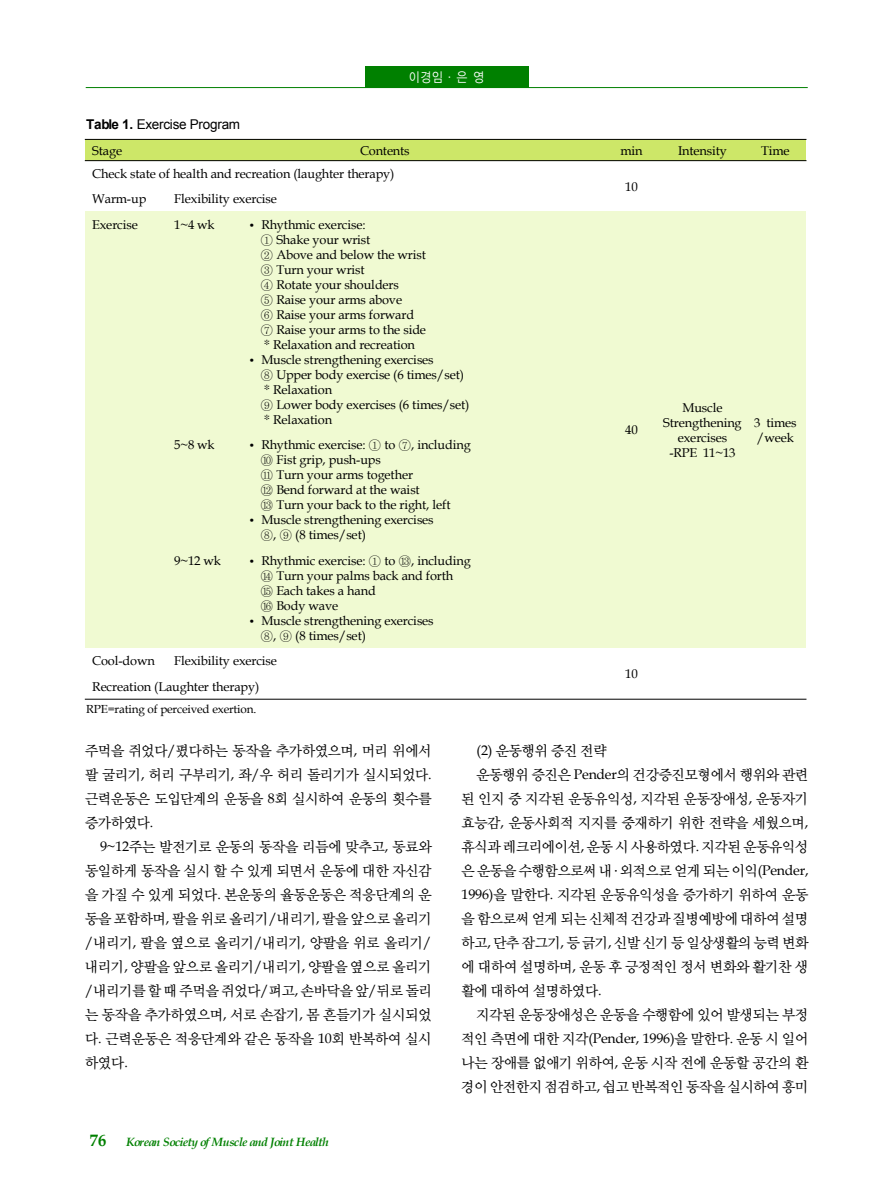
<style>
.page{position:relative;width:893px;height:1191px;background:#fff}
.page>*{position:absolute;margin:0;border:0;box-sizing:border-box;transform-origin:0 0}
.t1{font:13.95px/24px "Korean MJ B";letter-spacing:-.03em;color:#000;text-align:justify}
.t2{font:13.95px "Korean MJ B";letter-spacing:.015em;color:#000}
.t3{font:13.95px "Korean MJ B";letter-spacing:.005em;color:#000}
.t4{font:13.5px "Arial";letter-spacing:-.025em;color:#000}
.t5{font:12.75px/15px "Book Antiqua";letter-spacing:-.01em;color:#000}
.t6{font:12.75px "Korean GD M";color:#fff;scale:.9 1}
.t7{font:italic 700 12px "Book Antiqua";letter-spacing:-.06em;color:#008000}
.t8{font:11.7px "Book Antiqua";letter-spacing:-.02em;color:#000}
.s1{font-weight:700}
.s2{font-family:"Korean MJ M"}
.s3{font-family:"Book Antiqua"}
.s4{font-style:normal;font-size:16.5px}
.s5{font-family:"Haansoft Batang"}
</style>
<div class="page">
<div style="left:365px;top:66px;width:163px;height:22px;background:#008000"></div>
<hr style="left:86px;top:87px;width:721px;height:1px;background:#008000">
<div style="left:85px;top:139px;width:82px;height:22px;background:#cde768"></div>
<div style="left:167px;top:139px;width:435px;height:22px;background:#cde768"></div>
<div style="left:602px;top:139px;width:58px;height:22px;background:#cde768"></div>
<div style="left:660px;top:139px;width:84px;height:22px;background:#cde768"></div>
<div style="left:744px;top:139px;width:62px;height:22px;background:#cde768"></div>
<div style="left:85px;top:212px;width:82px;height:436px;background:#f0fad2"></div>
<div style="left:167px;top:212px;width:71px;height:220px;background:#f0fad2"></div>
<div style="left:238px;top:212px;width:364px;height:220px;background:#f0fad2"></div>
<div style="left:602px;top:212px;width:58px;height:436px;background:#f0fad2"></div>
<div style="left:660px;top:212px;width:84px;height:436px;background:#f0fad2"></div>
<div style="left:744px;top:212px;width:62px;height:436px;background:#f0fad2"></div>
<div style="left:167px;top:432px;width:71px;height:116px;background:#f0fad2"></div>
<div style="left:238px;top:432px;width:364px;height:116px;background:#f0fad2"></div>
<div style="left:167px;top:548px;width:71px;height:100px;background:#f0fad2"></div>
<div style="left:238px;top:548px;width:364px;height:100px;background:#f0fad2"></div>
<hr style="left:85px;top:139px;width:721px;height:1px;background:#000">
<hr style="left:85px;top:160px;width:721px;height:1px;background:#000">
<hr style="left:85px;top:699px;width:721px;height:1px;background:#000">
<p class="t6" style="left:409px;top:71px;width:85px">이경임·은 영</p>
<p class="t4" style="left:86px;top:117px;width:155px"><span class="s1">Table 1.</span> Exercise Program</p>
<p class="t5" style="left:92px;top:143px;width:31px">Stage</p>
<p class="t5" style="left:360px;top:143px;width:51px">Contents</p>
<p class="t5" style="left:620px;top:143px;width:24px">min</p>
<p class="t5" style="left:678px;top:143px;width:50px">Intensity</p>
<p class="t5" style="left:761px;top:143px;width:30px">Time</p>
<p class="t5" style="left:92px;top:166px;width:304px">Check state of health and recreation (laughter therapy)</p>
<p class="t5" style="left:625px;top:179px;width:14px">10</p>
<p class="t5" style="left:92px;top:192px;width:56px">Warm-up</p>
<p class="t5" style="left:174px;top:192px;width:104px">Flexibility exercise</p>
<p class="t5" style="left:92px;top:217px;width:47px">Exercise</p>
<p class="t5" style="left:174px;top:217px;width:42px">1~4 wk</p>
<p class="t5" style="left:260px;top:217px;width:167px;text-indent:-15px"><span class="s2">•</span> Rhythmic exercise:<br><span class="s2">①</span> Shake your wrist<br><span class="s2">②</span> Above and below the wrist<br><span class="s2">③</span> Turn your wrist<br><span class="s2">④</span> Rotate your shoulders<br><span class="s2">⑤</span> Raise your arms above<br><span class="s2">⑥</span> Raise your arms forward<br><span class="s2">⑦</span> Raise your arms to the side<span class="s2">＊</span>Relaxation and recreation</p>
<p class="t5" style="left:260px;top:352px;width:210px;text-indent:-15px"><span class="s2">•</span> Muscle strengthening exercises<br><span class="s2">⑧</span> Upper body exercise (6 times/set)<span class="s2">＊</span>Relaxation<br><span class="s2">⑨</span> Lower body exercises (6 times/set)<span class="s2">＊</span>Relaxation</p>
<p class="t5" style="left:625px;top:423px;width:14px">40</p>
<p class="t5" style="left:663px;top:400px;width:80px;text-align:center">Muscle<br>Strengthening exercises -RPE 11~13</p>
<p class="t5" style="left:754px;top:415px;width:44px">3 times /week</p>
<p class="t5" style="left:174px;top:438px;width:42px">5~8 wk</p>
<p class="t5" style="left:260px;top:438px;width:212px;text-indent:-15px"><span class="s2">•</span> Rhythmic exercise: <span class="s2">①</span> to <span class="s2">⑦</span>, including <span class="s2">⑩</span> Fist grip, push-ups<br><span class="s2">⑪</span> Turn your arms together<br><span class="s2">⑫</span> Bend forward at the waist<br><span class="s2">⑬</span> Turn your back to the right, left</p>
<p class="t5" style="left:260px;top:513px;width:175px;text-indent:-15px"><span class="s2">•</span> Muscle strengthening exercises<br><span class="s2">⑧</span>, <span class="s2">⑨</span> (8 times/set)</p>
<p class="t5" style="left:174px;top:553px;width:48px">9~12 wk</p>
<p class="t5" style="left:260px;top:553px;width:212px;text-indent:-15px"><span class="s2">•</span> Rhythmic exercise: <span class="s2">①</span> to <span class="s2">⑬</span>, including <span class="s2">⑭</span> Turn your palms back and forth<br><span class="s2">⑮</span> Each takes a hand<br><span class="s2">⑯</span> Body wave</p>
<p class="t5" style="left:260px;top:613px;width:175px;text-indent:-15px"><span class="s2">•</span> Muscle strengthening exercises<br><span class="s2">⑧</span>, <span class="s2">⑨</span> (8 times/set)</p>
<p class="t5" style="left:92px;top:654px;width:64px">Cool-down</p>
<p class="t5" style="left:174px;top:654px;width:104px">Flexibility exercise</p>
<p class="t5" style="left:92px;top:679px;width:168px">Recreation (Laughter therapy)</p>
<p class="t8" style="left:86px;top:703px;width:171px">RPE=rating of perceived exertion.</p>
<p class="t1" style="left:85px;top:739px;width:348px">주먹을 쥐었다<span class="s3">/</span>폈다하는 동작을 추가하였으며<span class="s3">,</span> 머리 위에서 팔 굴리기<span class="s3">,</span> 허리 구부리기<span class="s3">,</span> 좌<span class="s3">/</span>우 허리 돌리기가 실시되었다<span class="s3">. </span>근력운동은 도입단계의 운동을 <span class="s3">8</span>회 실시하여 운동의 횟수를 증가하였다<span class="s3">.</span></p>
<p class="t1" style="left:85px;top:835px;width:348px;text-indent:15px"><span class="s3">9~12</span>주는 발전기로 운동의 동작을 리듬에 맞추고<span class="s3">,</span> 동료와 동일하게 동작을 실시 할 수 있게 되면서 운동에 대한 자신감 을 가질 수 있게 되었다<span class="s3">.</span> 본운동의 율동운동은 적응단계의 운 동을 포함하며<span class="s3">,</span> 팔을 위로 올리기<span class="s3">/</span>내리기<span class="s3">,</span> 팔을 앞으로 올리기 <span class="s3">/</span>내리기<span class="s3">,</span> 팔을 옆으로 올리기<span class="s3">/</span>내리기<span class="s3">,</span> 양팔을 위로 올리기<span class="s3">/ </span>내리기<span class="s3">,</span> 양팔을 앞으로 올리기<span class="s3">/</span>내리기<span class="s3">,</span> 양팔을 옆으로 올리기 <span class="s3">/</span>내리기를 할 때 주먹을 쥐었다<span class="s3">/</span>펴고<span class="s3">,</span> 손바닥을 앞<span class="s3">/</span>뒤로 돌리 는 동작을 추가하였으며<span class="s3">,</span> 서로 손잡기<span class="s3">,</span> 몸 흔들기가 실시되었 다<span class="s3">.</span> 근력운동은 적응단계와 같은 동작을 <span class="s3">10</span>회 반복하여 실시 하였다<span class="s3">.</span></p>
<p class="t7" style="left:90px;top:1135px;width:241px"><span class="s4">76</span> Korean Society of Muscle and Joint Health</p>
<p class="t5" style="left:625px;top:667px;width:14px">10</p>
<p class="t1" style="left:476px;top:739px;width:132px"><span class="s3">(2)</span> 운동행위 증진 전략</p>
<p class="t1" style="left:476px;top:763px;width:333px">운동행위 증진은 <span class="s3">Pender</span>의 건강증진모형에서 행위와 관련</p>
<p class="t1" style="left:461px;top:787px;width:347px">된 인지 중 지각된 운동유익성<span class="s3">,</span> 지각된 운동장애성<span class="s3">,</span> 운동자기</p>
<p class="t1" style="left:461px;top:811px;width:348px">효능감<span class="s3">,</span> 운동사회적 지지를 중재하기 위한 전략을 세웠으며<span class="s3">,</span></p>
<p class="t1" style="left:461px;top:835px;width:348px">휴식과 레크리에이션<span class="s3">,</span> 운동 시 사용하였다<span class="s3">.</span> 지각된 운동유익성</p>
<p class="t1" style="left:461px;top:859px;width:348px">은 운동을 수행함으로써 내 <span class="s5">․</span> 외적으로 얻게 되는 이익<span class="s3">(Pender,</span></p>
<p class="t1" style="left:461px;top:883px;width:348px"><span class="s3">1996)</span>을 말한다<span class="s3">.</span> 지각된 운동유익성을 증가하기 위하여 운동</p>
<p class="t3" style="left:461px;top:912px;width:348px">을 함으로써 얻게 되는 신체적 건강과 질병예방에 대하여 설명</p>
<p class="t1" style="left:461px;top:931px;width:349px">하고<span class="s3">,</span> 단추 잠그기<span class="s3">,</span> 등 긁기<span class="s3">,</span> 신발 신기 등 일상생활의 능력 변화</p>
<p class="t2" style="left:461px;top:960px;width:348px">에 대하여 설명하며<span class="s3">,</span> 운동 후 긍정적인 정서 변화와 활기찬 생</p>
<p class="t2" style="left:461px;top:984px;width:141px">활에 대하여 설명하였다<span class="s3">.</span></p>
<p class="t1" style="left:476px;top:1003px;width:333px">지각된 운동장애성은 운동을 수행함에 있어 발생되는 부정</p>
<p class="t2" style="left:461px;top:1032px;width:348px">적인 측면에 대한 지각<span class="s3">(Pender, 1996)</span>을 말한다<span class="s3">.</span> 운동 시 일어</p>
<p class="t1" style="left:461px;top:1051px;width:348px">나는 장애를 없애기 위하여<span class="s3">,</span> 운동 시작 전에 운동할 공간의 환</p>
<p class="t1" style="left:461px;top:1075px;width:348px">경이 안전한지 점검하고<span class="s3">,</span> 쉽고 반복적인 동작을 실시하여 흥미</p>
</div>
